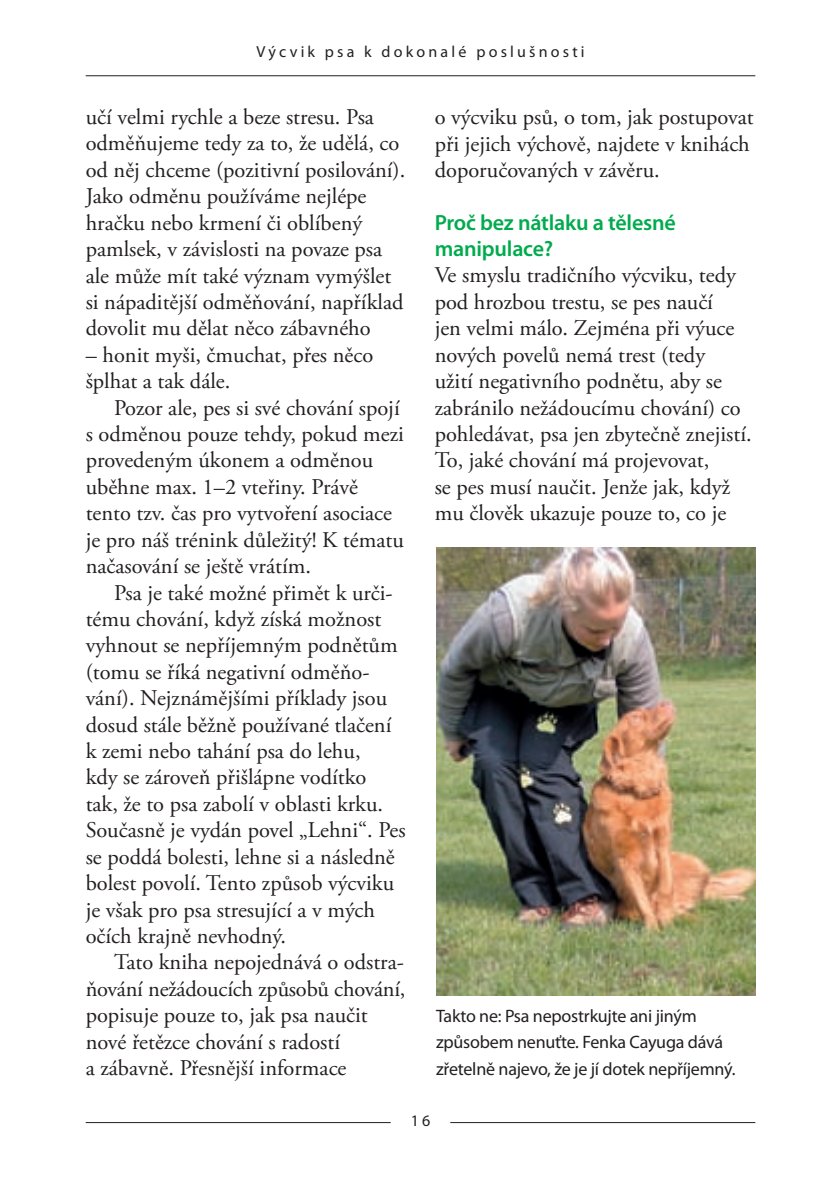
<style>
.page{position:relative;width:839px;height:1178px;background:#fff}
.page>*{position:absolute;margin:0;border:0;box-sizing:border-box;transform-origin:0 0}
.t1{font:22.4px/26.4px "Adobe Garamond Pro";color:#231f20}
.t2{font:600 22px/26.4px "Myriad Pro";letter-spacing:-.01em;color:#00ab4d}
.t3{font:18px/26.4px "Myriad Pro";letter-spacing:-.01em;color:#231f20}
.t4{font:16px "Myriad Pro";letter-spacing:.2em;color:#231f20}
</style>
<div class="page">
<hr style="left:86px;top:75px;width:669px;height:1px;background:#231f20">
<hr style="left:86px;top:1122px;width:304px;height:1px;background:#231f20">
<hr style="left:450px;top:1122px;width:305px;height:1px;background:#231f20">
<img style="left:436px;top:548px;width:319px;height:447px">
<p class="t4" style="left:256px;top:46px;width:329px">Výcvik psa k dokonalé poslušnosti</p>
<p class="t1" style="left:86px;top:106px;width:321px">učí velmi rychle a beze stresu. Psa odměňujeme tedy za to, že udělá, co od něj chceme (pozitivní posilování).<br>Jako odměnu používáme nejlépe hračku nebo krmení či oblíbený pamlsek, v závislosti na povaze psa ale může mít také význam vymýšlet si nápaditější odměňování, například dovolit mu dělat něco zábavného</p>
<p class="t1" style="left:86px;top:343px;width:289px">– honit myši, čmuchat, přes něco šplhat a tak dále.</p>
<p class="t1" style="left:86px;top:396px;width:319px;text-indent:28px">Pozor ale, pes si své chování spojí s odměnou pouze tehdy, pokud mezi provedeným úkonem a odměnou uběhne max. 1–2 vteřiny. Právě tento tzv. čas pro vytvoření asociace je pro náš trénink důležitý! K tématu načasování se ještě vrátím.</p>
<p class="t1" style="left:86px;top:581px;width:321px;text-indent:28px">Psa je také možné přimět k urči&shy;tému chování, když získá možnost vyhnout se nepříjemným podnětům (tomu se říká negativní odměňo&shy;vání). Nejznámějšími příklady jsou dosud stále běžně používané tlačení k zemi nebo tahání psa do lehu,<br>kdy se zároveň přišlápne vodítko<br>tak, že to psa zabolí v oblasti krku.<br>Současně je vydán povel „Lehni“. Pes se poddá bolesti, lehne si a následně bolest povolí. Tento způsob výcviku je však pro psa stresující a v mých očích krajně nevhodný.</p>
<p class="t1" style="left:86px;top:951px;width:321px;text-indent:28px">Tato kniha nepojednává o odstra&shy;ňování nežádoucích způsobů chování, popisuje pouze to, jak psa naučit nové řetězce chování s radostí<br>a zábavně. Přesnější informace</p>
<p class="t1" style="left:434px;top:106px;width:320px">o výcviku psů, o tom, jak postupovat při jejich výchově, najdete v knihách doporučovaných v závěru.</p>
<p class="t2" style="left:434px;top:211px;width:242px">Proč bez nátlaku a tělesné manipulace?</p>
<p class="t1" style="left:434px;top:264px;width:318px">Ve smyslu tradičního výcviku, tedy pod hrozbou trestu, se pes naučí<br>jen velmi málo. Zejména při výuce nových povelů nemá trest (tedy<br>užití negativního podnětu, aby se zabránilo nežádoucímu chování) co pohledávat, psa jen zbytečně znejistí.<br>To, jaké chování má projevovat,<br>se pes musí naučit. Jenže jak, když mu člověk ukazuje pouze to, co je</p>
<p class="t3" style="left:436px;top:1004px;width:301px">Takto ne: Psa nepostrkujte ani jiným způsobem nenuťte. Fenka Cayuga dává zřetelně najevo, že je jí dotek nepříjemný.</p>
<p class="t4" style="left:410px;top:1114px;width:21px">16</p>
</div>
